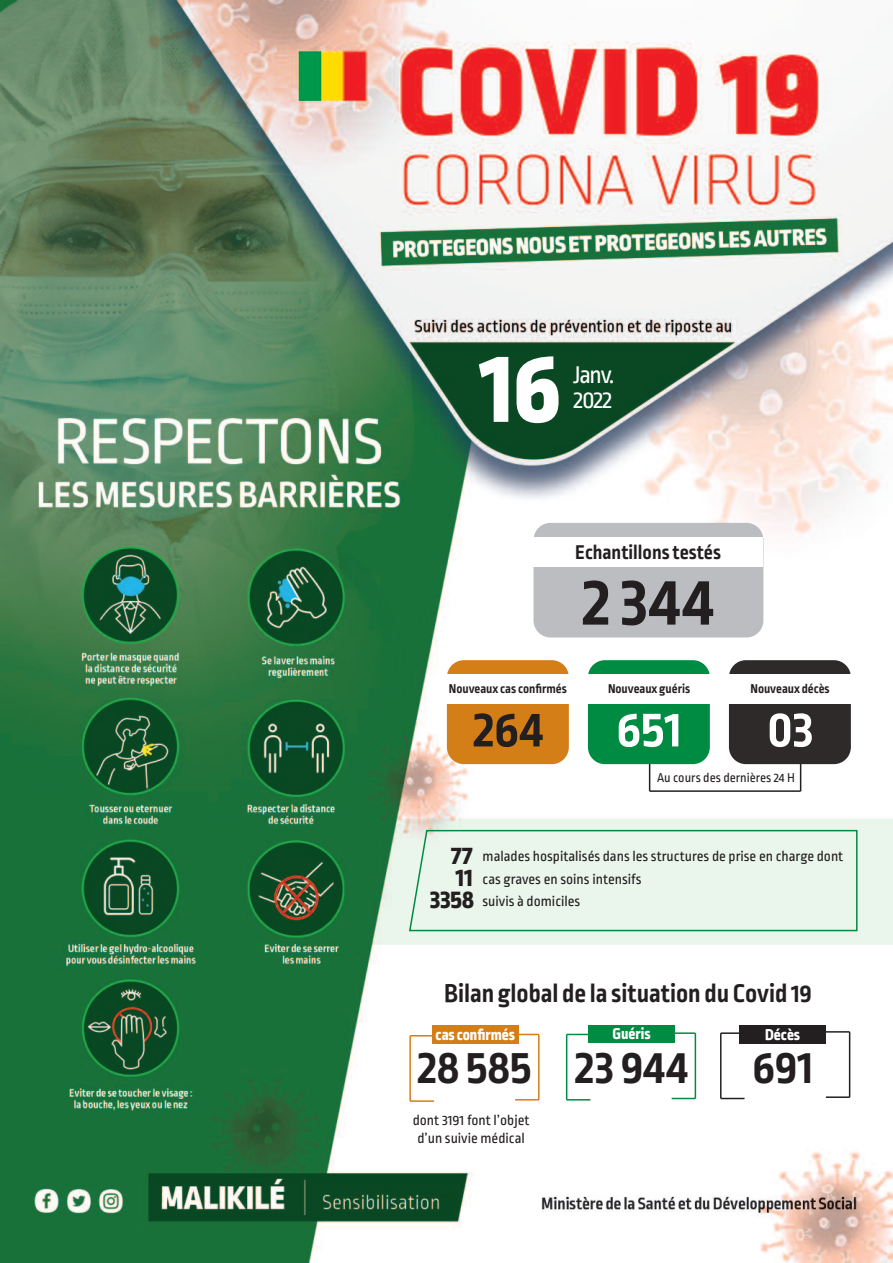
<style>
.page{position:relative;width:893px;height:1263px;background:#fff}
.page>*{position:absolute;margin:0;border:0;box-sizing:border-box;transform-origin:0 0}
.t1{font:800 108px "Ropa Sans Pro";color:#fff}
.t2{font:700 72px "Ropa Sans Pro";color:#231f20}
.t3{font:700 54px "Ropa Sans Pro";color:#fff}
.t4{font:700 54px "Ropa Sans Pro";color:#231f20}
.t5{font:700 49.5px "Ropa Sans Pro";color:#231f20}
.t6{font:700 27px "Ropa Sans Pro";color:#231f20}
.t7{font:800 27px/21.9px "Ropa Sans Pro";letter-spacing:.005em;color:#231f20;text-align:right}
.t8{font:25.5px/24.9px "Ropa Sans Pro";letter-spacing:-.05em;color:#fff}
.t9{font:700 21px "Ropa Sans Pro";color:#231f20}
.t10{font:800 16.5px "Ropa Sans Pro";color:#fff}
.t11{font:15px/22.2px "Ropa Sans Pro";color:#231f20;text-align:center}
.t12{font:700 13.5px "Ropa Sans Pro";color:#231f20}
.t13{font:13.5px "Ropa Sans Pro";color:#231f20}
</style>
<div class="page">
<img style="left:0;top:0;width:893px;height:1263px">
<hr style="left:800px;top:756px;width:1px;height:35px;background:#231f20">
<hr style="left:649px;top:756px;width:1px;height:35px;background:#231f20">
<hr style="left:650px;top:790px;width:151px;height:2px;background:#231f20">
<div style="left:432px;top:1025px;width:86px;height:19px;background:#d37e17"></div>
<div style="left:588px;top:1025px;width:87px;height:18px;background:#008b43"></div>
<div style="left:740px;top:1025px;width:86px;height:19px;background:#231f20"></div>
<svg style="left:410px;top:1035px;width:22px;height:1px"></svg>
<hr style="left:410px;top:1100px;width:24px;height:2px;background:#d37e17">
<hr style="left:409px;top:1036px;width:2px;height:65px;background:#d37e17">
<svg style="left:518px;top:1034px;width:20px;height:1px"></svg>
<svg style="left:515px;top:1099px;width:23px;height:1px"></svg>
<hr style="left:538px;top:1034px;width:2px;height:66px;background:#d37e17">
<svg style="left:567px;top:1034px;width:21px;height:1px"></svg>
<svg style="left:567px;top:1099px;width:23px;height:1px"></svg>
<hr style="left:566px;top:1034px;width:1px;height:66px;background:#008b43">
<hr style="left:672px;top:1032px;width:23px;height:2px;background:#008b43">
<svg style="left:672px;top:1098px;width:23px;height:1px"></svg>
<hr style="left:695px;top:1033px;width:1px;height:65px;background:#008b43">
<hr style="left:721px;top:1032px;width:23px;height:2px;background:#231f20">
<svg style="left:721px;top:1098px;width:23px;height:1px"></svg>
<hr style="left:720px;top:1033px;width:1px;height:65px;background:#231f20">
<svg style="left:826px;top:1031px;width:24px;height:1px"></svg>
<hr style="left:826px;top:1096px;width:24px;height:2px;background:#231f20">
<hr style="left:849px;top:1032px;width:1px;height:65px;background:#231f20">
<div style="left:533px;top:523px;width:230px;height:114px;background:#bcbdc0;border-radius:17px"></div>
<div style="left:447px;top:660px;width:122px;height:104px;background:#d37e17;border-radius:17px"></div>
<div style="left:588px;top:660px;width:122px;height:104px;background:#008b43;border-radius:17px"></div>
<div style="left:729px;top:660px;width:122px;height:104px;background:#2d2a29;border-radius:17px"></div>
<div style="left:533px;top:538px;width:230px;height:29px;background:#fff"></div>
<div style="left:446px;top:674px;width:123px;height:29px;background:#fff"></div>
<div style="left:588px;top:674px;width:122px;height:29px;background:#fff"></div>
<div style="left:728px;top:674px;width:123px;height:29px;background:#fff"></div>
<div style="left:409px;top:830px;width:448px;height:101px;background:#eaf5eb"></div>
<h1 class="t1" style="left:479px;top:351px;width:84px">16</h1>
<h3 class="t8" style="left:573px;top:365px;width:43px">Janv.<br>2022</h3>
<h3 class="t9" style="left:575px;top:545px;width:147px">Echantillonstestés</h3>
<h2 class="t2" style="left:582px;top:577px;width:133px">2344</h2>
<p class="t12" style="left:449px;top:684px;width:120px">Nouveaux casconfirmés</p>
<p class="t12" style="left:608px;top:684px;width:84px">Nouveaux guéris</p>
<p class="t12" style="left:750px;top:684px;width:81px">Nouveaux décès</p>
<h3 class="t4" style="left:473px;top:711px;width:71px">264</h3>
<h3 class="t3" style="left:616px;top:711px;width:66px">651</h3>
<h3 class="t3" style="left:767px;top:711px;width:48px">03</h3>
<p class="t13" style="left:657px;top:773px;width:139px">Au cours des dernières 24 H</p>
<h3 class="t7" style="left:430px;top:847px;width:46px">77<br>11<br>3358</h3>
<p class="t11" style="left:483px;top:847px;width:362px;text-align:left">malades hospitalisés dans les structures de prise en charge dont cas graves en soins intensifs<br>suivis à domiciles</p>
<h3 class="t6" style="left:444px;top:984px;width:369px">Bilan global de la situation du Covid 19</h3>
<p class="t10" style="left:436px;top:1029px;width:81px">casconfirmés</p>
<p class="t10" style="left:612px;top:1028px;width:40px">Guéris</p>
<p class="t10" style="left:765px;top:1029px;width:37px">Décès</p>
<h3 class="t5" style="left:418px;top:1051px;width:115px">28 585</h3>
<p class="t11" style="left:413px;top:1113px;width:118px;line-height:17.7px">dont 3191 font l’objet d’un suivie médical</p>
<h3 class="t5" style="left:575px;top:1051px;width:114px">23 944</h3>
<h3 class="t5" style="left:752px;top:1051px;width:62px">691</h3>
</div>
